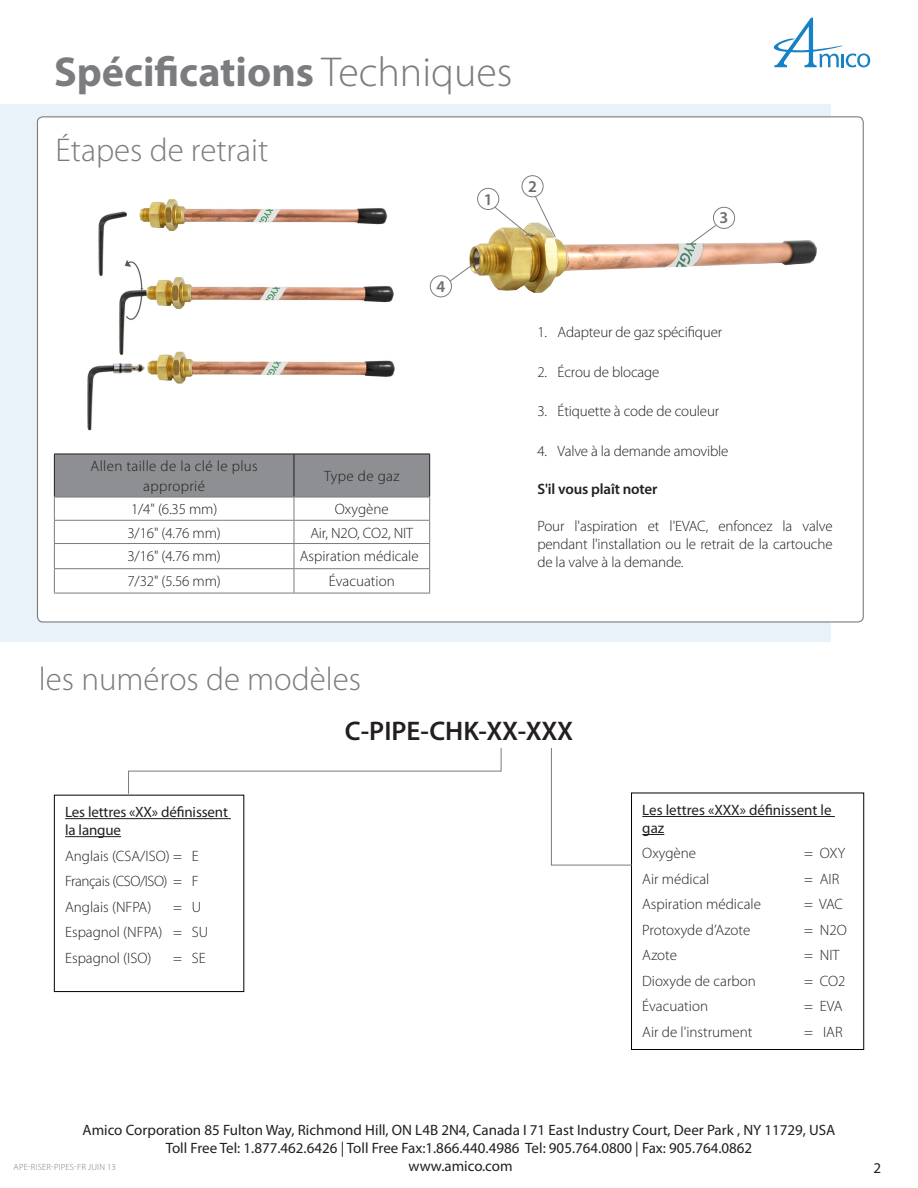
<style>
.page{position:relative;width:918px;height:1188px;background:#fff}
.page>*{position:absolute;margin:0;border:0;box-sizing:border-box;transform-origin:0 0}
.product_header{font:700 42px "Myriad Pro";color:#7a7c7f}
.model_number_headers{font:300 33px "Myriad Pro";color:#7a7c7f}
.model_number{font:600 27px "Myriad Pro";color:#231f20}
.note_body_text{font:600 16.5px "Myriad Pro";color:#6c6d70}
.legend_subhead{font:15px/18px "Myriad Pro";color:#231f20}
.legend_text{font:300 15px "Myriad Pro";color:#231f20}
.lists{font:300 15px/18px "Myriad Pro";letter-spacing:-.01em;color:#231f20;text-align:justify}
.table_body_text_ctr{font:300 15px "Myriad Pro";letter-spacing:-.01em;color:#231f20}
.table_headers{font:300 15px/19.8px "Myriad Pro";letter-spacing:.025em;color:#231f20;text-align:center}
.legend_text-2{font:300 15px "Myriad Pro";letter-spacing:-.03em;color:#231f20}
.lists-2{font:600 15px "Myriad Pro";letter-spacing:-.01em;color:#231f20}
.pagination{font:15px "Myriad Pro";color:#231f20}
.code{font:300 9px "Myriad Pro";letter-spacing:.02em;color:#7a7c7f}
.s1{font-weight:300}
</style>
<div class="page">
<svg style="left:773px;top:18px;width:97px;height:49px"></svg>
<hr style="left:65px;top:818px;width:166px;height:1px;background:#231f20">
<hr style="left:65px;top:836px;width:56px;height:1px;background:#231f20">
<div style="left:54px;top:795px;width:190px;height:197px;border:1px solid #000"></div>
<div style="left:0;top:104px;width:831px;height:538px;background:#e8f2f8"></div>
<div style="left:37px;top:117px;width:826px;height:505px;background:#fff;border-radius:5px"></div>
<img style="left:469px;top:218px;width:348px;height:75px">
<svg style="left:690px;top:224px;width:27px;height:20px"></svg>
<svg style="left:447px;top:262px;width:28px;height:21px"></svg>
<hr style="left:642px;top:816px;width:193px;height:1px;background:#231f20">
<svg style="left:642px;top:834px;width:22px;height:1px"></svg>
<div style="left:631px;top:793px;width:233px;height:257px;border:1px solid #000"></div>
<svg style="left:492px;top:192px;width:64px;height:47px"></svg>
<img style="left:87px;top:199px;width:308px;height:232px">
<div style="left:713px;top:207px;width:22px;height:21px;background:#fff;border-radius:50%"></div>
<div style="left:713px;top:207px;width:22px;height:22px;border:1px solid #7a7c7f;border-radius:50%"></div>
<div style="left:522px;top:176px;width:21px;height:21px;background:#fff;border-radius:50%"></div>
<div style="left:522px;top:176px;width:21px;height:21px;border:1px solid #7a7c7f;border-radius:50%"></div>
<div style="left:430px;top:276px;width:21px;height:21px;background:#fff;border-radius:50%"></div>
<div style="left:430px;top:276px;width:22px;height:21px;border:1px solid #7a7c7f;border-radius:50%"></div>
<div style="left:478px;top:188px;width:21px;height:22px;background:#fff;border-radius:50%"></div>
<div style="left:477px;top:188px;width:22px;height:22px;border:1px solid #7a7c7f;border-radius:50%"></div>
<hr style="left:54px;top:593px;width:240px;height:1px;background:#7a7c7f">
<hr style="left:294px;top:593px;width:136px;height:1px;background:#7a7c7f">
<svg style="left:54px;top:454px;width:376px;height:139px"></svg>
<svg style="left:128px;top:748px;width:374px;height:46px"></svg>
<svg style="left:551px;top:748px;width:81px;height:118px"></svg>
<p class="product_header" style="left:54px;top:44px;width:460px">Spécifications <span class="s1">Techniques</span></p>
<p class="model_number_headers" style="left:56px;top:130px;width:214px">Étapes de retrait</p>
<p class="note_body_text" style="left:436px;top:276px;width:10px">4</p>
<p class="table_headers" style="left:91px;top:456px;width:169px">Allen taille de la clé le plus approprié</p>
<p class="table_headers" style="left:324px;top:466px;width:77px">Type de gaz</p>
<p class="table_body_text_ctr" style="left:131px;top:500px;width:88px">1/4" (6.35 mm)</p>
<p class="legend_text" style="left:335px;top:500px;width:55px">Oxygène</p>
<p class="table_body_text_ctr" style="left:127px;top:524px;width:95px">3/16" (4.76 mm)</p>
<p class="table_body_text_ctr" style="left:310px;top:524px;width:104px">Air, N2O, CO2, NIT</p>
<p class="table_body_text_ctr" style="left:127px;top:547px;width:95px">3/16" (4.76 mm)</p>
<p class="legend_text" style="left:300px;top:547px;width:120px">Aspiration médicale</p>
<p class="table_body_text_ctr" style="left:127px;top:572px;width:95px">7/32" (5.56 mm)</p>
<p class="legend_text" style="left:329px;top:572px;width:67px">Évacuation</p>
<p class="model_number_headers" style="left:39px;top:659px;width:324px">les numéros de modèles</p>
<p class="note_body_text" style="left:484px;top:189px;width:10px">1</p>
<p class="note_body_text" style="left:528px;top:176px;width:10px">2</p>
<p class="note_body_text" style="left:720px;top:207px;width:10px">3</p>
<p class="lists" style="left:537px;top:323px;width:186px">1. Adapteur de gaz spécifiquer</p>
<p class="lists" style="left:537px;top:362px;width:124px">2. Écrou de blocage</p>
<p class="lists" style="left:537px;top:402px;width:183px">3. Étiquette à code de couleur</p>
<p class="lists" style="left:537px;top:442px;width:193px">4. Valve à la demande amovible</p>
<p class="lists-2" style="left:537px;top:479px;width:122px">S'il vous plaît noter</p>
<p class="lists" style="left:537px;top:517px;width:297px">Pour l'aspiration et l'EVAC, enfoncez la valve pendant l'installation ou le retrait de la cartouche de la valve à la demande.</p>
<p class="legend_subhead" style="left:65px;top:803px;width:164px">Les lettres «XX» définissent la langue</p>
<p class="legend_text" style="left:65px;top:847px;width:135px">Anglais (CSA/ISO) = E</p>
<p class="legend_text-2" style="left:65px;top:872px;width:135px">Français (CSO/ISO) = F</p>
<p class="legend_text" style="left:65px;top:898px;width:88px">Anglais (NFPA)</p>
<p class="legend_text" style="left:173px;top:898px;width:30px">= U</p>
<p class="legend_text" style="left:65px;top:923px;width:145px">Espagnol (NFPA) = SU</p>
<p class="legend_text" style="left:65px;top:949px;width:88px">Espagnol (ISO)</p>
<p class="legend_text" style="left:173px;top:949px;width:34px">= SE</p>
<p class="model_number" style="left:345px;top:713px;width:230px">C-PIPE-CHK-XX-XXX</p>
<p class="legend_subhead" style="left:642px;top:801px;width:191px">Les lettres «XXX» définissent le gaz</p>
<p class="legend_text" style="left:642px;top:844px;width:55px">Oxygène</p>
<p class="legend_text" style="left:804px;top:844px;width:42px">= OXY</p>
<p class="legend_text" style="left:642px;top:870px;width:69px">Air médical</p>
<p class="legend_text" style="left:804px;top:870px;width:37px">= AIR</p>
<p class="legend_text" style="left:642px;top:895px;width:120px">Aspiration médicale</p>
<p class="legend_text" style="left:804px;top:895px;width:40px">= VAC</p>
<p class="legend_text" style="left:642px;top:921px;width:110px">Protoxyde d’Azote</p>
<p class="legend_text" style="left:804px;top:921px;width:44px">= N2O</p>
<p class="legend_text" style="left:642px;top:946px;width:36px">Azote</p>
<p class="legend_text" style="left:804px;top:946px;width:37px">= NIT</p>
<p class="legend_text" style="left:642px;top:972px;width:115px">Dioxyde de carbon</p>
<p class="legend_text" style="left:804px;top:972px;width:43px">= CO2</p>
<p class="legend_text" style="left:642px;top:997px;width:67px">Évacuation</p>
<p class="legend_text" style="left:804px;top:997px;width:40px">= EVA</p>
<p class="legend_text" style="left:642px;top:1023px;width:112px">Air de l'instrument</p>
<p class="legend_text" style="left:804px;top:1023px;width:40px">= IAR</p>
<p class="legend_subhead" style="left:83px;top:1120px;width:754px;text-align:center">Amico Corporation 85 Fulton Way, Richmond Hill, ON L4B 2N4, Canada I 71 East Industry Court, Deer Park , NY 11729, USA<br>Toll Free Tel: 1.877.462.6426 | Toll Free Fax:1.866.440.4986 Tel: 905.764.0800 | Fax: 905.764.0862<br>www.amico.com</p>
<p class="code" style="left:14px;top:1161px;width:104px">APE-RISER-PIPES-FR JUIN 13</p>
<p class="pagination" style="left:873px;top:1159px;width:9px">2</p>
</div>
